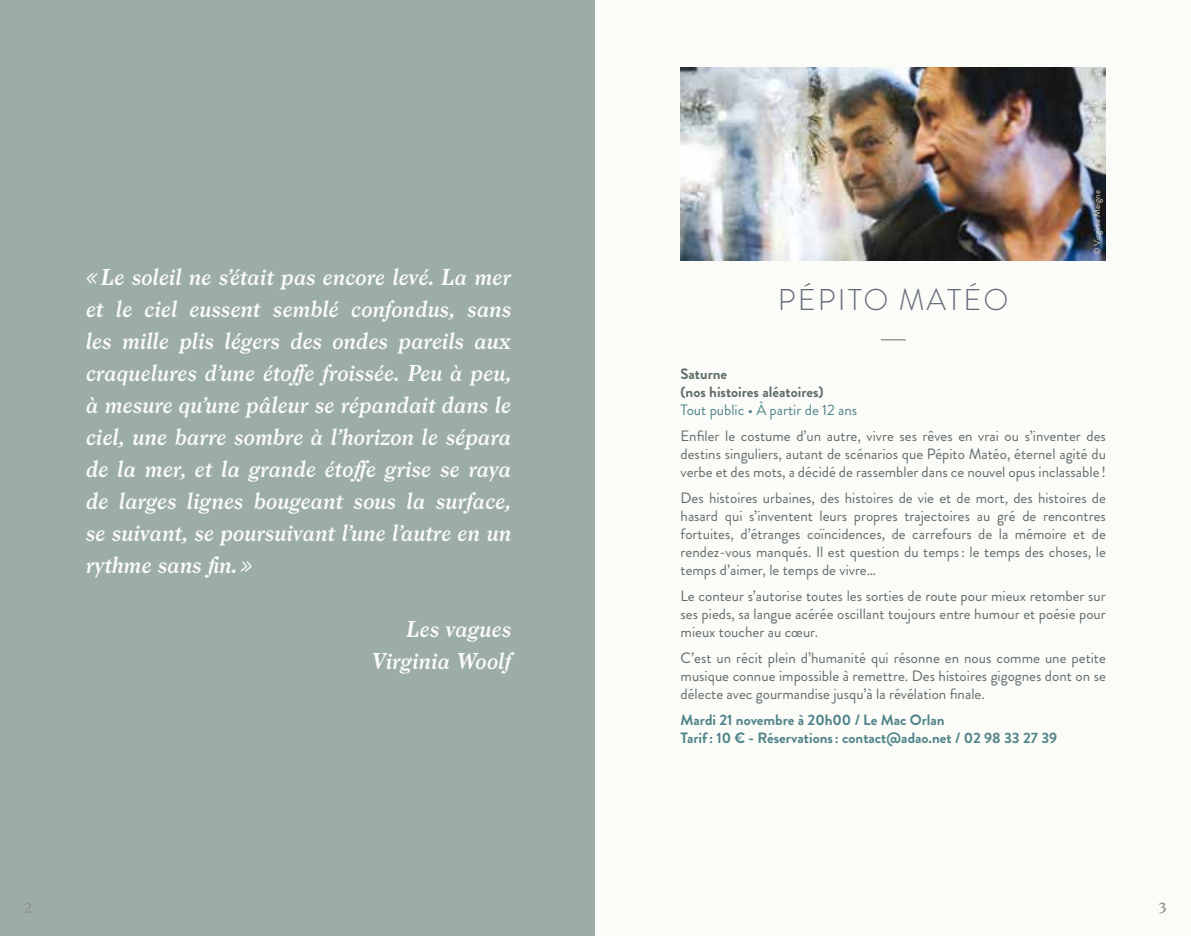
<style>
.page{position:relative;width:1191px;height:936px;background:#fff}
.page>*{position:absolute;margin:0;border:0;box-sizing:border-box;transform-origin:0 0}
.t1{font:300 30px "Brandon Grotesque";letter-spacing:.07em;color:#636b7b}
.t2{font:italic 600 22px/32px "Larish Neue";color:#fbfcf7;text-align:justify}
.t3{font:15px/18px "Brandon Grotesque";color:#606c6c;text-align:justify}
.t4{font:700 15px/18px "Brandon Grotesque";color:#50848a}
.t5{font:700 15px/18px "Brandon Grotesque";color:#606c6c}
.t6{font:15px "Brandon Grotesque";color:#50848a}
.t7{font:600 14px "Larish Neue";color:#909393}
.t8{font:9px "Brandon Grotesque";color:#e1d7c6}
</style>
<div class="page">
<div style="left:0;top:0;width:595px;height:935px;background:#9caca9"></div>
<div style="left:595px;top:0;width:596px;height:935px;background:#fbfcf7"></div>
<img style="left:680px;top:68px;width:426px;height:192px">
<svg style="left:880px;top:339px;width:25px;height:1px"></svg>
<p class="t2" style="left:85px;top:259px;width:427px">«Le soleil ne s’était pas encore levé. La mer et le ciel eussent semblé confondus, sans les mille plis légers des ondes pareils aux craquelures d’une étoffe froissée. Peu à peu, à mesure qu’une pâleur se répandait dans le ciel, une barre sombre à l’horizon le sépara de la mer, et la grande étoffe grise se raya de larges lignes bougeant sous la surface, se suivant, se poursuivant l’une l’autre en un rythme sans fin.»</p>
<h2 class="t2" style="left:370px;top:611px;width:141px;text-align:right">Les vagues<br>Virginia Woolf</h2>
<h1 class="t1" style="left:778px;top:279px;width:232px">PÉPITO MATÉO</h1>
<p class="t8" style="left:1091px;top:255px;width:67px;rotate:-90deg">© Virginie Meigne</p>
<p class="t5" style="left:680px;top:365px;width:145px">Saturne<br>(nos histoires aléatoires)</p>
<p class="t6" style="left:680px;top:400px;width:178px">Tout public • À partir de 12 ans</p>
<p class="t3" style="left:680px;top:427px;width:427px">Enfiler le costume d’un autre, vivre ses rêves en vrai ou s’inventer des destins singuliers, autant de scénarios que Pépito Matéo, éternel agité du verbe et des mots, a décidé de rassembler dans ce nouvel opus inclassable !</p>
<p class="t3" style="left:680px;top:489px;width:427px">Des histoires urbaines, des histoires de vie et de mort, des histoires de hasard qui s’inventent leurs propres trajectoires au gré de rencontres fortuites, d’étranges coïncidences, de carrefours de la mémoire et de rendez-vous manqués. Il est question du temps: le temps des choses, le temps d’aimer, le temps de vivre…</p>
<p class="t3" style="left:680px;top:587px;width:427px">Le conteur s’autorise toutes les sorties de route pour mieux retomber sur ses pieds, sa langue acérée oscillant toujours entre humour et poésie pour mieux toucher au cœur.</p>
<p class="t3" style="left:680px;top:649px;width:427px">C’est un récit plein d’humanité qui résonne en nous comme une petite musique connue impossible à remettre. Des histoires gigognes dont on se délecte avec gourmandise jusqu’à la révélation finale.</p>
<p class="t4" style="left:680px;top:711px;width:378px">Mardi 21 novembre à 20h00 / Le Mac Orlan<br>Tarif: 10 € - Réservations: contact@adao.net / 02 98 33 27 39</p>
<p class="t7" style="left:25px;top:897px;width:9px">2</p>
<p class="t7" style="left:1158px;top:897px;width:9px">3</p>
</div>
